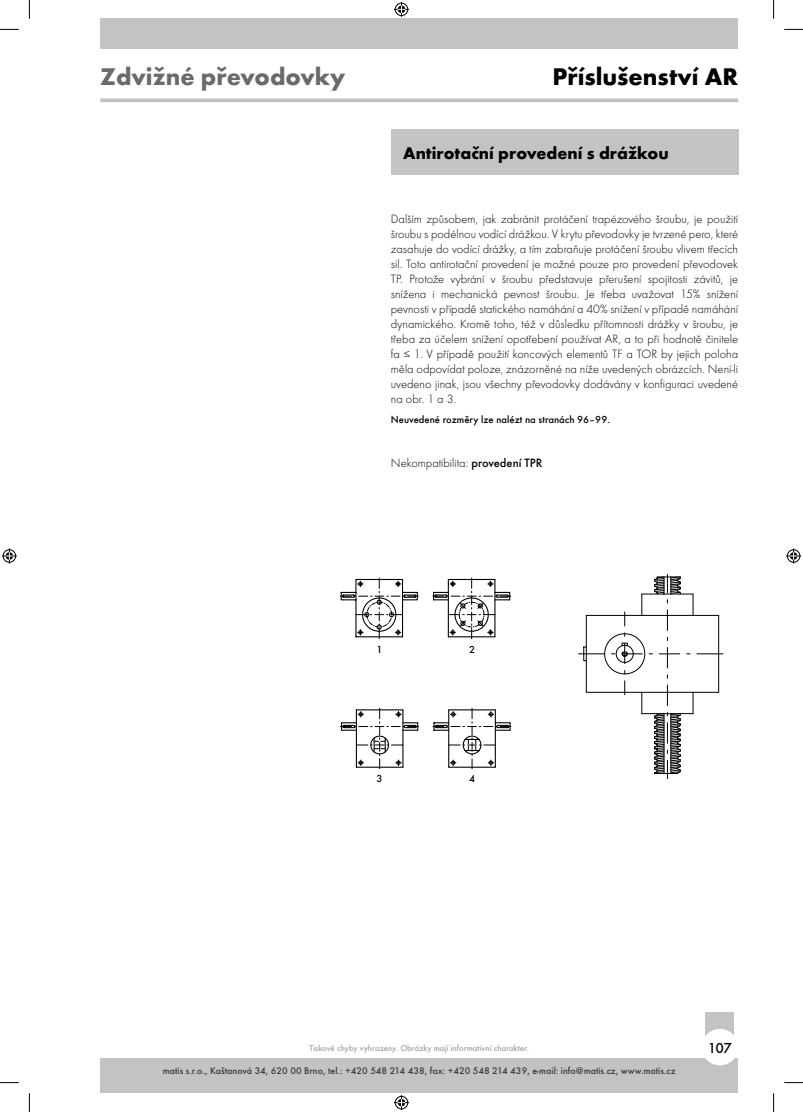
<style>
.page{position:relative;width:803px;height:1112px;background:#fff}
.page>*{position:absolute;margin:0;border:0;box-sizing:border-box;transform-origin:0 0}
.t1{font:700 25px "Futura TEE";color:#6a6a6a}
.t2{font:700 25px "Futura TEE";color:#000}
.t3{font:700 17.5px "Futura TEE";color:#000}
.t4{font:500 15px "Futura TEE";color:#000}
.t5{font:12.5px/15px "Futura TEE Ligh";color:#000;text-align:justify}
.t6{font:500 10.62px "Futura TEE";color:#000}
.t7{font:500 10px "Futura TEE";color:#393939}
.t8{font:500 8.75px "Futura TEE";color:#a3a3a3}
.s1{font-family:"Futura TEE";font-weight:500}
</style>
<div class="page">
<svg style="left:100px;top:98px;width:638px;height:4px;fill:#c3c3c3"></svg>
<div style="left:706px;top:1011px;width:28px;height:71px;background:#c3c3c3"></div>
<div style="left:100px;top:19px;width:638px;height:30px;background:#c3c3c3"></div>
<div style="left:100px;top:1058px;width:638px;height:34px;background:#c3c3c3"></div>
<div style="left:702px;top:1028px;width:36px;height:37px;background:#fff;border-radius:50%"></div>
<div style="left:391px;top:129px;width:347px;height:45px;background:#c3c3c3"></div>
<hr style="left:642px;top:691px;width:51px;height:1px;background:#000">
<hr style="left:642px;top:614px;width:51px;height:1px;background:#000">
<svg style="left:697px;top:653px;width:26px;height:1px"></svg>
<hr style="left:642px;top:593px;width:51px;height:1px;background:#000">
<hr style="left:642px;top:713px;width:51px;height:1px;background:#000">
<hr style="left:718px;top:615px;width:1px;height:77px;background:#000">
<svg style="left:692px;top:691px;width:27px;height:23px"></svg>
<svg style="left:692px;top:593px;width:27px;height:23px"></svg>
<svg style="left:579px;top:574px;width:102px;height:204px"></svg>
<svg style="left:340px;top:708px;width:79px;height:60px"></svg>
<svg style="left:433px;top:708px;width:78px;height:60px"></svg>
<svg style="left:340px;top:578px;width:78px;height:60px"></svg>
<svg style="left:432px;top:578px;width:79px;height:60px"></svg>
<svg style="left:0;top:29px;width:19px;height:1px"></svg>
<svg style="left:784px;top:29px;width:19px;height:1px"></svg>
<svg style="left:0;top:1082px;width:19px;height:1px"></svg>
<svg style="left:784px;top:1082px;width:19px;height:1px"></svg>
<svg style="left:29px;top:0;width:1px;height:19px"></svg>
<svg style="left:29px;top:1093px;width:1px;height:18px"></svg>
<svg style="left:773px;top:0;width:1px;height:19px"></svg>
<svg style="left:773px;top:1093px;width:1px;height:18px"></svg>
<svg style="left:394px;top:2px;width:15px;height:15px"></svg>
<svg style="left:394px;top:1095px;width:15px;height:14px"></svg>
<svg style="left:2px;top:548px;width:15px;height:15px"></svg>
<svg style="left:786px;top:548px;width:15px;height:15px"></svg>
<h1 class="t1" style="left:100px;top:61px;width:247px">Zdvižné převodovky</h1>
<h1 class="t2" style="left:552px;top:61px;width:187px">Příslušenství AR</h1>
<h2 class="t3" style="left:403px;top:142px;width:267px">Antirotační provedení s drážkou</h2>
<p class="t5" style="left:391px;top:211px;width:349px">Dalším způsobem, jak zabránit protáčení trapézového šroubu, je použití šroubu s podélnou vodící drážkou. V krytu převodovky je tvrzené pero, které zasahuje do vodící drážky, a tím zabraňuje protáčení šroubu vlivem třecích sil. Toto antirotační provedení je možné pouze pro provedení převodovek TP. Protože vybrání v šroubu představuje přerušení spojitosti závitů, je snížena i mechanická pevnost šroubu. Je třeba uvažovat 15% snížení pevnosti v případě statického namáhání a 40% snížení v případě namáhání dynamického. Kromě toho, též v důsledku přítomnosti drážky v šroubu, je třeba za účelem snížení opotřebení používat AR, a to při hodnotě činitele fa ≤ 1. V případě použití koncových elementů TF a TOR by jejich poloha měla odpovídat poloze, znázorněné na níže uvedených obrázcích. Není-li uvedeno jinak, jsou všechny převodovky dodávány v konfiguraci uvedené na obr. 1 a 3.</p>
<p class="t6" style="left:391px;top:413px;width:221px">Neuvedené rozměry lze nalézt na stranách 96–99.</p>
<p class="t5" style="left:391px;top:455px;width:152px">Nekompatibilita: <span class="s1">provedení TPR</span></p>
<p class="t6" style="left:376px;top:643px;width:8px">1</p>
<p class="t6" style="left:376px;top:771px;width:8px">3</p>
<p class="t6" style="left:469px;top:643px;width:8px">2</p>
<p class="t6" style="left:469px;top:771px;width:8px">4</p>
<p class="t8" style="left:309px;top:1042px;width:221px">Tiskové chyby vyhrazeny. Obrázky mají informativní charakter.</p>
<p class="t7" style="left:163px;top:1064px;width:514px">matis s.r.o., Kaštanová 34, 620 00 Brno, tel.: +420 548 214 438, fax: +420 548 214 439, e-mail: info@matis.cz, www.matis.cz</p>
<p class="t4" style="left:708px;top:1038px;width:26px">107</p>
</div>
